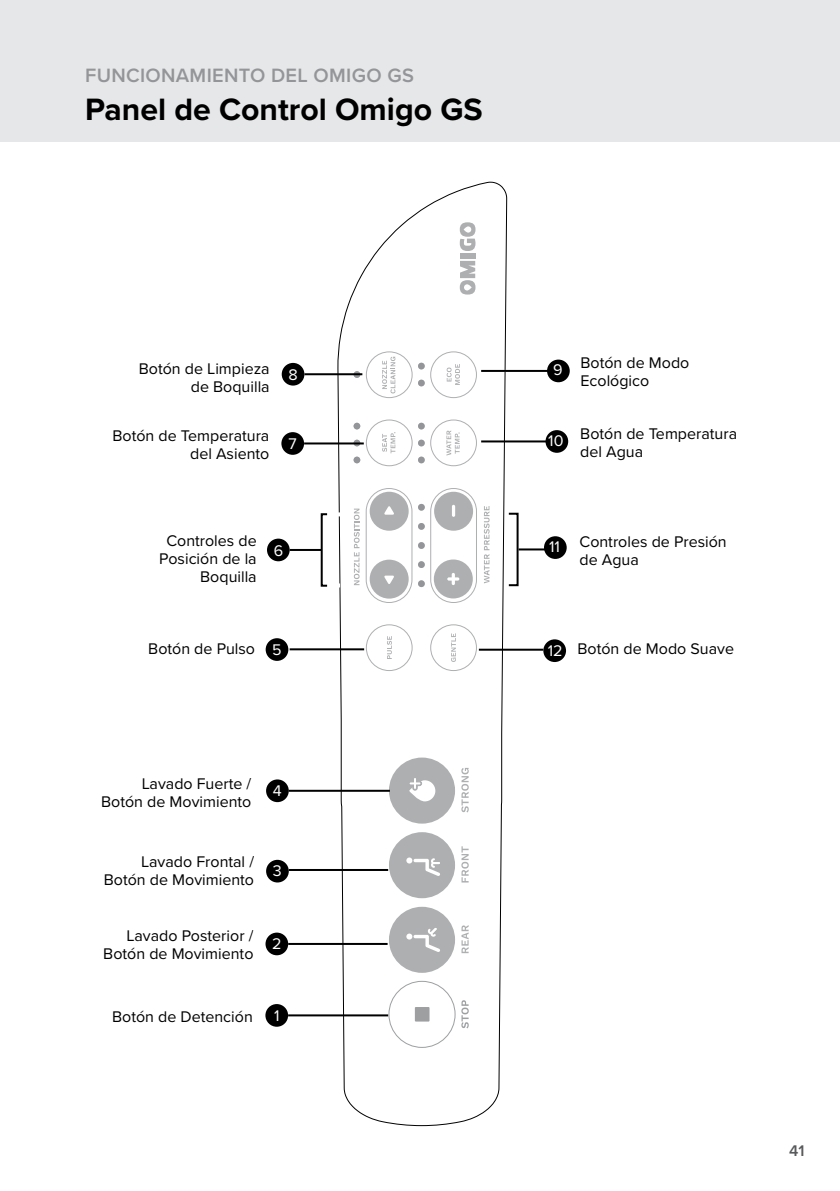
<style>
.page{position:relative;width:840px;height:1191px;background:#fff}
.page>*{position:absolute;margin:0;border:0;box-sizing:border-box;transform-origin:0 0}
.t1{font:700 32px "Proxima Nova";color:#000}
.t2{font:600 20px "Proxima Nova";letter-spacing:.015em;color:#939598}
.t3{font:16px/18px "Proxima Nova";color:#000;text-align:right}
.t4{font:16px "Proxima Nova";color:#fff}
.t5{font:600 16px "Proxima Nova";color:#58595b}
</style>
<div class="page">
<div style="left:0;top:0;width:839px;height:142px;background:#e6e7e8"></div>
<svg style="left:337px;top:182px;width:169px;height:943px"></svg>
<svg style="left:365px;top:487px;width:112px;height:116px"></svg>
<svg style="left:365px;top:351px;width:112px;height:115px"></svg>
<svg style="left:353px;top:371px;width:7px;height:7px"></svg>
<div style="left:353px;top:456px;width:7px;height:7px;background:#939598;border-radius:50%"></div>
<svg style="left:353px;top:440px;width:7px;height:6px"></svg>
<div style="left:353px;top:423px;width:7px;height:6px;background:#939598;border-radius:50%"></div>
<hr style="left:289px;top:648px;width:75px;height:2px;background:#000">
<div style="left:265px;top:638px;width:23px;height:23px;background:#000;border-radius:50%"></div>
<div style="left:281px;top:432px;width:23px;height:23px;background:#000;border-radius:50%"></div>
<hr style="left:304px;top:442px;width:59px;height:2px;background:#000">
<div style="left:313px;top:512px;width:29px;height:75px;border:4px solid #fff"></div>
<div style="left:320px;top:513px;width:8px;height:73px;border:2px solid #000"></div>
<div style="left:267px;top:538px;width:22px;height:23px;background:#000;border-radius:50%"></div>
<hr style="left:289px;top:549px;width:33px;height:2px;background:#000">
<div style="left:281px;top:363px;width:23px;height:22px;background:#000;border-radius:50%"></div>
<hr style="left:304px;top:373px;width:58px;height:2px;background:#000">
<div style="left:507px;top:513px;width:11px;height:73px;border:2px solid #000"></div>
<hr style="left:518px;top:548px;width:46px;height:2px;background:#000">
<div style="left:543px;top:536px;width:23px;height:23px;background:#000;border-radius:50%"></div>
<hr style="left:478px;top:648px;width:65px;height:2px;background:#000">
<div style="left:543px;top:639px;width:22px;height:23px;background:#000;border-radius:50%"></div>
<hr style="left:481px;top:440px;width:66px;height:2px;background:#000">
<div style="left:545px;top:430px;width:23px;height:23px;background:#000;border-radius:50%"></div>
<svg style="left:481px;top:367px;width:8px;height:8px"></svg>
<hr style="left:481px;top:370px;width:67px;height:2px;background:#000">
<div style="left:546px;top:359px;width:23px;height:23px;background:#000;border-radius:50%"></div>
<hr style="left:288px;top:1014px;width:100px;height:2px;background:#000">
<div style="left:265px;top:1004px;width:23px;height:22px;background:#000;border-radius:50%"></div>
<hr style="left:288px;top:869px;width:100px;height:2px;background:#000">
<div style="left:266px;top:860px;width:22px;height:22px;background:#000;border-radius:50%"></div>
<hr style="left:288px;top:943px;width:99px;height:2px;background:#000">
<div style="left:265px;top:932px;width:23px;height:23px;background:#000;border-radius:50%"></div>
<hr style="left:288px;top:789px;width:101px;height:2px;background:#000">
<div style="left:266px;top:779px;width:22px;height:23px;background:#000;border-radius:50%"></div>
<p class="t2" style="left:85px;top:60px;width:330px">FUNCIONAMIENTO DEL OMIGO GS</p>
<h1 class="t1" style="left:85px;top:86px;width:399px">Panel de Control Omigo GS</h1>
<p class="t3" style="left:139px;top:358px;width:132px">Botón de Limpieza de Boquilla</p>
<p class="t3" style="left:112px;top:426px;width:158px">Botón de Temperatura del Asiento</p>
<p class="t4" style="left:288px;top:362px;width:11px">8</p>
<p class="t4" style="left:288px;top:431px;width:10px">7</p>
<p class="t4" style="left:553px;top:358px;width:11px">9</p>
<p class="t4" style="left:548px;top:428px;width:17px">10</p>
<p class="t3" style="left:580px;top:353px;width:110px;text-align:left">Botón de Modo<br>Ecológico</p>
<p class="t3" style="left:580px;top:424px;width:158px;text-align:left">Botón de Temperatura del Agua</p>
<p class="t3" style="left:159px;top:531px;width:99px">Controles de<br>Posición de la<br>Boquilla</p>
<p class="t3" style="left:579px;top:532px;width:149px;text-align:left">Controles de Presión de Agua</p>
<p class="t4" style="left:549px;top:534px;width:12px">11</p>
<p class="t4" style="left:273px;top:539px;width:11px">6</p>
<p class="t3" style="left:148px;top:639px;width:108px">Botón de Pulso</p>
<p class="t4" style="left:272px;top:637px;width:11px">5</p>
<p class="t3" style="left:101px;top:773px;width:152px">Lavado Fuerte /<br>Botón de Movimiento</p>
<p class="t4" style="left:273px;top:779px;width:10px">4</p>
<p class="t3" style="left:104px;top:852px;width:152px">Lavado Frontal /<br>Botón de Movimiento</p>
<p class="t3" style="left:103px;top:926px;width:152px">Lavado Posterior /<br>Botón de Movimiento</p>
<p class="t4" style="left:273px;top:859px;width:10px">3</p>
<p class="t4" style="left:272px;top:932px;width:11px">2</p>
<p class="t3" style="left:112px;top:1006px;width:142px">Botón de Detención</p>
<p class="t4" style="left:274px;top:1003px;width:7px">1</p>
<p class="t4" style="left:547px;top:638px;width:16px">12</p>
<p class="t3" style="left:577px;top:639px;width:158px">Botón de Modo Suave</p>
<p class="t5" style="left:788px;top:1139px;width:17px">41</p>
</div>
